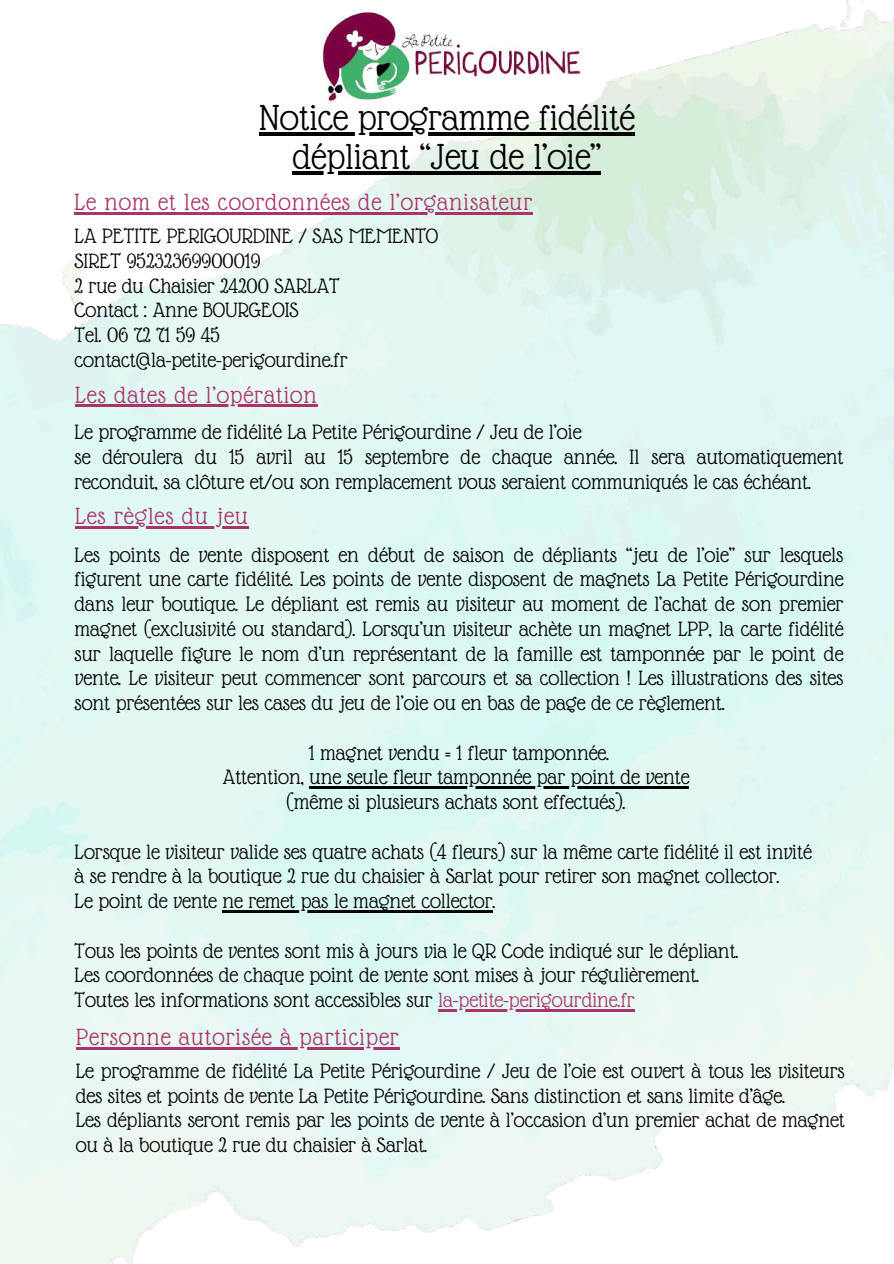
<style>
.page{position:relative;width:894px;height:1264px;background:#fff}
.page>*{position:absolute;margin:0;border:0;box-sizing:border-box;transform-origin:0 0}
.t1{font:39.3px/39.3px "Glass Antiqua";color:#000;text-align:center}
.t2{font:25.5px "Glass Antiqua";letter-spacing:.04em;color:#a93469}
.t3{font:22.5px/24.8px "Glass Antiqua";color:#000}
.s1{color:#a93469}
</style>
<div class="page">
<img style="left:0;top:0;width:893px;height:1263px">
<img style="left:304px;top:0;width:303px;height:109px">
<hr style="left:259px;top:132px;width:375px;height:3px;background:#000">
<hr style="left:292px;top:171px;width:309px;height:4px;background:#000">
<hr style="left:74px;top:212px;width:459px;height:2px;background:#a93469">
<hr style="left:75px;top:405px;width:243px;height:2px;background:#a93469">
<hr style="left:75px;top:526px;width:174px;height:2px;background:#a93469">
<hr style="left:309px;top:786px;width:380px;height:2px;background:#000">
<hr style="left:222px;top:910px;width:270px;height:2px;background:#000">
<hr style="left:438px;top:1009px;width:196px;height:2px;background:#a93469">
<hr style="left:76px;top:1047px;width:323px;height:2px;background:#a93469">
<h1 class="t1" style="left:259px;top:98px;width:377px">Notice programme fidélité dépliant “Jeu de l’oie”</h1>
<p class="t2" style="left:74px;top:188px;width:459px">Le nom et les coordonnées de l’organisateur</p>
<p class="t3" style="left:74px;top:223px;width:365px">LA PETITE PERIGOURDINE / SAS MEMENTO<br>SIRET 95232369900019<br>2 rue du Chaisier 24200 SARLAT<br>Contact : Anne BOURGEOIS<br>Tel. 06 72 71 59 45 contact@la-petite-perigourdine.fr</p>
<p class="t2" style="left:75px;top:381px;width:243px">Les dates de l’opération</p>
<p class="t3" style="left:74px;top:420px;width:770px">Le programme de fidélité La Petite Périgourdine / Jeu de l’oie<br>se déroulera du 15 avril au 15 septembre de chaque année. Il sera automatiquement reconduit, sa clôture et/ou son remplacement vous seraient communiqués le cas échéant.</p>
<p class="t2" style="left:75px;top:502px;width:174px">Les règles du jeu</p>
<p class="t3" style="left:74px;top:542px;width:770px;text-align:justify">Les points de vente disposent en début de saison de dépliants “jeu de l’oie” sur lesquels figurent une carte fidélité. Les points de vente disposent de magnets La Petite Périgourdine dans leur boutique. Le dépliant est remis au visiteur au moment de l’achat de son premier magnet (exclusivité ou standard). Lorsqu’un visiteur achète un magnet LPP, la carte fidélité sur laquelle figure le nom d’un représentant de la famille est tamponnée par le point de vente. Le visiteur peut commencer sont parcours et sa collection ! Les illustrations des sites sont présentées sur les cases du jeu de l’oie ou en bas de page de ce règlement.</p>
<p class="t3" style="left:223px;top:740px;width:468px;text-align:center">1 magnet vendu = 1 fleur tamponnée.<br>Attention, une seule fleur tamponnée par point de vente (même si plusieurs achats sont effectués).</p>
<p class="t3" style="left:74px;top:839px;width:738px">Lorsque le visiteur valide ses quatre achats (4 fleurs) sur la même carte fidélité il est invité à se rendre à la boutique 2 rue du chaisier à Sarlat pour retirer son magnet collector.<br>Le point de vente ne remet pas le magnet collector.</p>
<p class="t3" style="left:74px;top:938px;width:665px">Tous les points de ventes sont mis à jours via le QR Code indiqué sur le dépliant.<br>Les coordonnées de chaque point de vente sont mises à jour régulièrement.<br>Toutes les informations sont accessibles sur <span class="s1">la-petite-perigourdine.fr</span></p>
<p class="t2" style="left:76px;top:1023px;width:324px">Personne autorisée à participer</p>
<p class="t3" style="left:76px;top:1058px;width:770px">Le programme de fidélité La Petite Périgourdine / Jeu de l’oie est ouvert à tous les visiteurs des sites et points de vente La Petite Périgourdine. Sans distinction et sans limite d’âge.<br>Les dépliants seront remis par les points de vente à l’occasion d’un premier achat de magnet ou à la boutique 2 rue du chaisier à Sarlat.</p>
</div>
